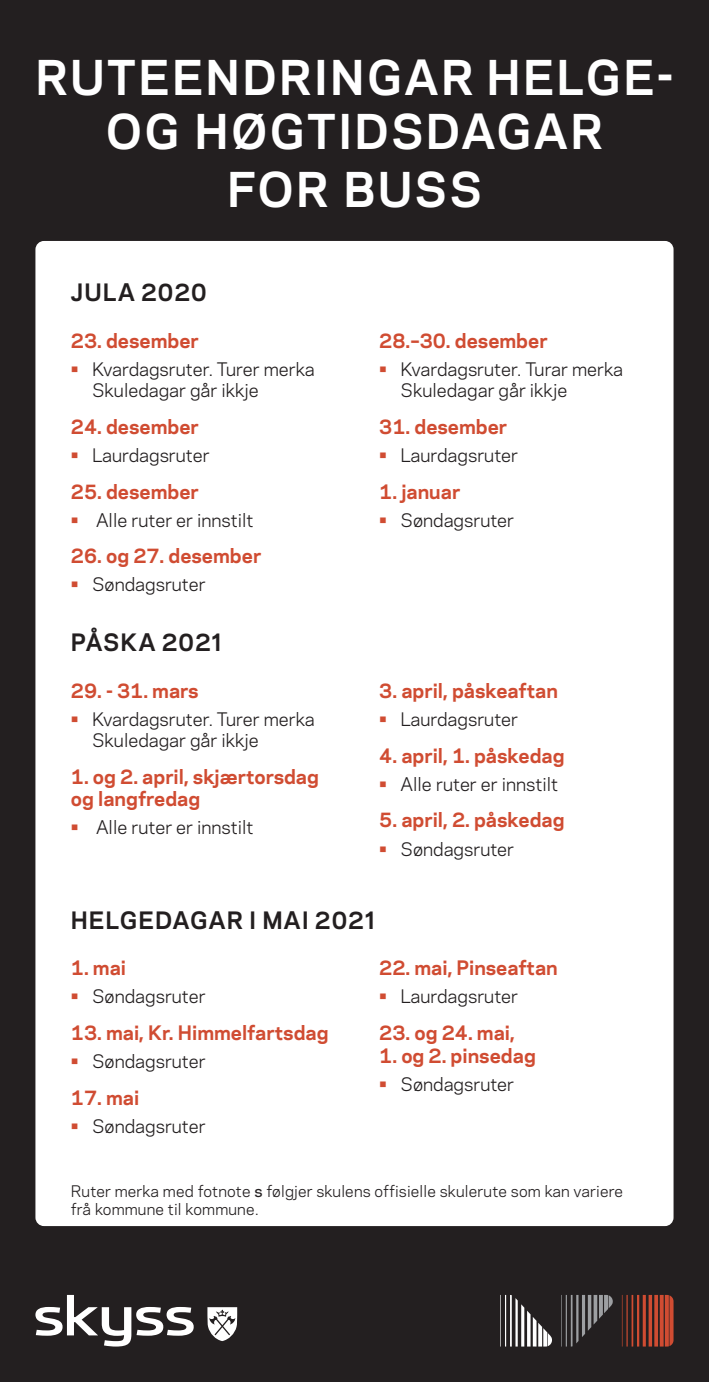
<style>
.page{position:relative;width:709px;height:1382px;background:#231f20}
.page>*{position:absolute;margin:0;border:0;box-sizing:border-box;transform-origin:0 0}
.t1{font:700 45px/55.8px "Galaxie Polaris";letter-spacing:.05em;color:#fff;text-align:center}
.t2{font:700 22.5px "Galaxie Polaris";letter-spacing:.035em;color:#231f20}
.t3{font:700 18.75px/22.5px "Galaxie Polaris";color:#d04c32}
.t4{font:17.5px/21px "Galaxie Polaris";color:#231f20}
.t5{font:15px/18px "Galaxie Polaris";letter-spacing:.01em;color:#231f20}
.s1{font-weight:500;font-size:20px;color:#d04c32}
.s2{font-weight:500}
</style>
<div class="page">
<div style="left:35px;top:241px;width:638px;height:985px;background:#fff;border-radius:9px"></div>
<svg style="left:207px;top:1307px;width:30px;height:34px"></svg>
<svg style="left:35px;top:1295px;width:159px;height:51px"></svg>
<svg style="left:561px;top:1295px;width:51px;height:51px"></svg>
<svg style="left:500px;top:1295px;width:52px;height:51px"></svg>
<svg style="left:622px;top:1295px;width:51px;height:51px"></svg>
<h1 class="t1" style="left:35px;top:47px;width:639px">RUTEENDRINGAR HELGE-<br>OG HØGTIDSDAGAR<br>FOR BUSS</h1>
<p class="t2" style="left:71px;top:276px;width:138px">JULA 2020</p>
<p class="t3" style="left:71px;top:328px;width:129px">23. desember</p>
<p class="t4" style="left:92px;top:358px;width:224px;text-indent:-21px"><span class="s1">•</span> Kvardagsruter. Turer merka<br>Skuledagar går ikkje</p>
<p class="t3" style="left:71px;top:414px;width:129px">24. desember</p>
<p class="t4" style="left:71px;top:444px;width:140px"><span class="s1">•</span> Laurdagsruter</p>
<p class="t3" style="left:71px;top:479px;width:129px">25. desember</p>
<p class="t4" style="left:71px;top:508px;width:184px"><span class="s1">•</span> Alle ruter er innstilt</p>
<p class="t3" style="left:71px;top:544px;width:192px">26. og 27. desember</p>
<p class="t4" style="left:71px;top:573px;width:136px"><span class="s1">•</span> Søndagsruter</p>
<p class="t2" style="left:71px;top:626px;width:153px">PÅSKA 2021</p>
<p class="t3" style="left:71px;top:678px;width:129px">29. - 31. mars</p>
<p class="t4" style="left:92px;top:708px;width:224px;text-indent:-21px"><span class="s1">•</span> Kvardagsruter. Turer merka<br>Skuledagar går ikkje</p>
<p class="t3" style="left:71px;top:764px;width:250px">1. og 2. april, skjærtorsdag og langfredag</p>
<p class="t4" style="left:71px;top:816px;width:184px"><span class="s1">•</span> Alle ruter er innstilt</p>
<p class="t3" style="left:379px;top:328px;width:170px">28.–30. desember</p>
<p class="t4" style="left:400px;top:358px;width:224px;text-indent:-21px"><span class="s1">•</span> Kvardagsruter. Turar merka<br>Skuledagar går ikkje</p>
<p class="t3" style="left:379px;top:414px;width:129px">31. desember</p>
<p class="t4" style="left:379px;top:444px;width:140px"><span class="s1">•</span> Laurdagsruter</p>
<p class="t3" style="left:379px;top:479px;width:83px">1. januar</p>
<p class="t4" style="left:379px;top:508px;width:136px"><span class="s1">•</span> Søndagsruter</p>
<p class="t3" style="left:379px;top:678px;width:180px">3. april, påskeaftan</p>
<p class="t4" style="left:379px;top:708px;width:140px"><span class="s1">•</span> Laurdagsruter</p>
<p class="t3" style="left:379px;top:743px;width:187px">4. april, 1. påskedag</p>
<p class="t4" style="left:379px;top:772px;width:180px"><span class="s1">•</span> Alle ruter er innstilt</p>
<p class="t3" style="left:379px;top:808px;width:187px">5. april, 2. påskedag</p>
<p class="t4" style="left:379px;top:837px;width:136px"><span class="s1">•</span> Søndagsruter</p>
<p class="t2" style="left:71px;top:903px;width:306px">HELGEDAGAR I MAI 2021</p>
<p class="t3" style="left:71px;top:956px;width:57px">1. mai</p>
<p class="t4" style="left:71px;top:985px;width:136px"><span class="s1">•</span> Søndagsruter</p>
<p class="t3" style="left:71px;top:1020px;width:259px">13. mai, Kr. Himmelfartsdag</p>
<p class="t4" style="left:71px;top:1050px;width:136px"><span class="s1">•</span> Søndagsruter</p>
<p class="t3" style="left:71px;top:1085px;width:70px">17. mai</p>
<p class="t4" style="left:71px;top:1115px;width:136px"><span class="s1">•</span> Søndagsruter</p>
<p class="t3" style="left:379px;top:956px;width:180px">22. mai, Pinseaftan</p>
<p class="t4" style="left:379px;top:985px;width:140px"><span class="s1">•</span> Laurdagsruter</p>
<p class="t3" style="left:379px;top:1020px;width:137px">23. og 24. mai,</p>
<p class="t3" style="left:379px;top:1043px;width:158px">1. og 2. pinsedag</p>
<p class="t4" style="left:379px;top:1072px;width:136px"><span class="s1">•</span> Søndagsruter</p>
<p class="t5" style="left:71px;top:1182px;width:554px">Ruter merka med fotnote <span class="s2">s</span> følgjer skulens offisielle skulerute som kan variere frå kommune til kommune.</p>
</div>
